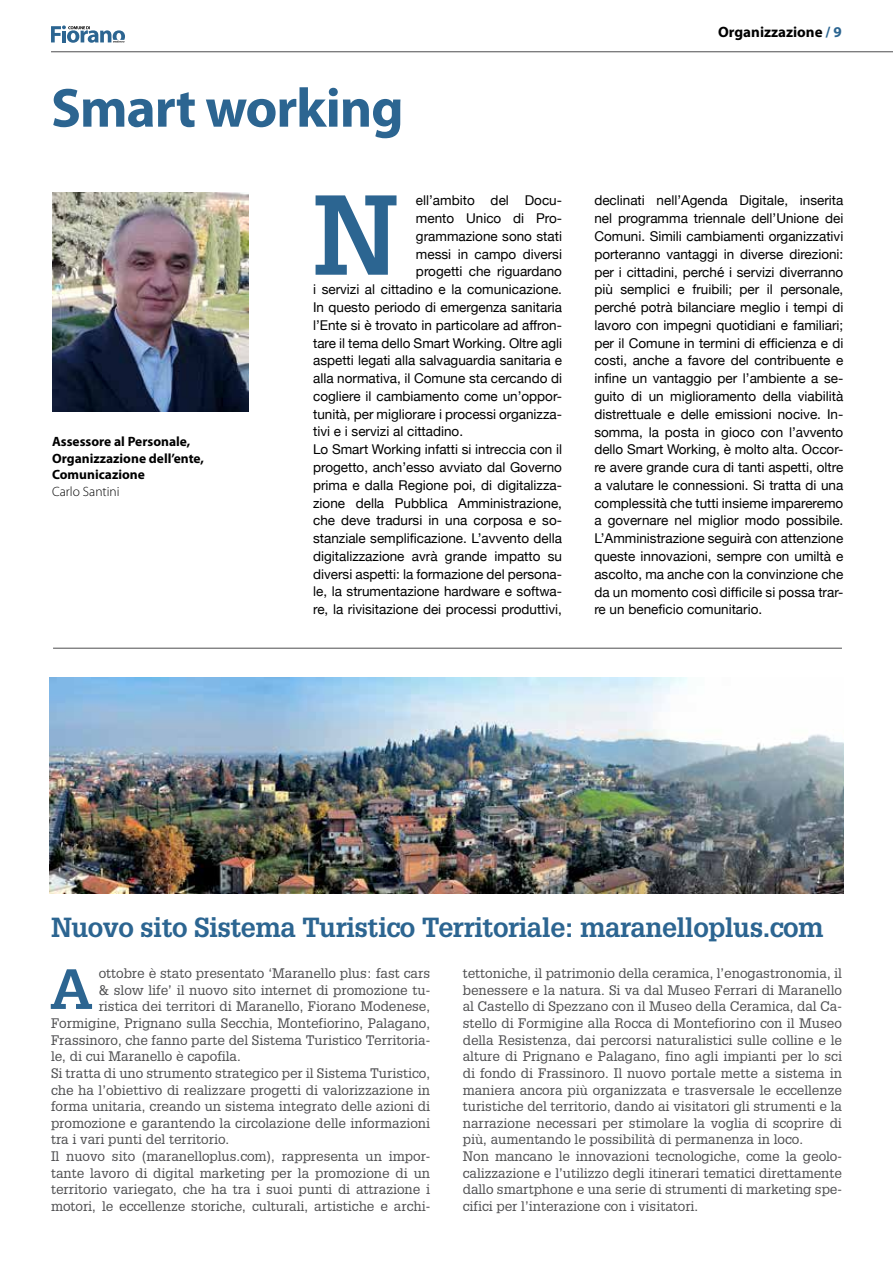
<style>
.page{position:relative;width:893px;height:1263px;background:#fff}
.page>*{position:absolute;margin:0;border:0;box-sizing:border-box;transform-origin:0 0}
.t1{font:700 110.7px "Glypha";color:#2c6591}
.t2{font:700 55.5px "Myriad Pro";letter-spacing:-.02em;color:#2c6591}
.t3{font:700 55.35px "Glypha";color:#2c6591}
.t4{font:700 27px "Glypha";letter-spacing:-.02em;color:#2c6591}
.t5{font:700 15px "Myriad Pro";color:#000}
.t6{font:13.5px/17.9px "Helvetica Neue";color:#000;text-align:justify}
.t7{font:13.5px/16.6px "Glypha";color:#4d4d4f}
.t8{font:700 13.5px/16.5px "Myriad Pro";color:#000}
.t9{font:300 13.5px "Myriad Pro";color:#000}
.s1{color:#2c6591}
</style>
<div class="page">
<hr style="left:51px;top:52px;width:842px;height:1px;background:#4d4d4f">
<svg style="left:51px;top:26px;width:74px;height:17px"></svg>
<hr style="left:53px;top:648px;width:789px;height:1px;background:#4d4d4f">
<img style="left:50px;top:678px;width:793px;height:215px">
<img style="left:52px;top:192px;width:196px;height:220px">
<h2 class="t2" style="left:51px;top:72px;width:354px">Smart working</h2>
<p class="t8" style="left:52px;top:433px;width:153px">Assessore al Personale,<br>Organizzazione dell’ente,<br>Comunicazione</p>
<p class="t9" style="left:52px;top:484px;width:69px">Carlo Santini</p>
<h1 class="t1" style="left:313px;top:167px;width:88px">N</h1>
<p class="t6" style="left:416px;top:191px;width:148px">ell’ambito del Docu-</p>
<p class="t6" style="left:416px;top:209px;width:148px">mento Unico di Pro-</p>
<p class="t6" style="left:416px;top:227px;width:148px">grammazione sono stati</p>
<p class="t6" style="left:416px;top:245px;width:148px">messi in campo diversi</p>
<p class="t6" style="left:416px;top:262px;width:148px">progetti che riguardano</p>
<p class="t6" style="left:313px;top:280px;width:250px">i servizi al cittadino e la comunicazione.</p>
<p class="t6" style="left:313px;top:298px;width:250px">In questo periodo di emergenza sanitaria</p>
<p class="t6" style="left:313px;top:316px;width:250px">l’Ente si è trovato in particolare ad affron-</p>
<p class="t6" style="left:313px;top:334px;width:250px">tare il tema dello Smart Working. Oltre agli</p>
<p class="t6" style="left:313px;top:351px;width:250px">aspetti legati alla salvaguardia sanitaria e</p>
<p class="t6" style="left:313px;top:369px;width:250px">alla normativa, il Comune sta cercando di</p>
<p class="t6" style="left:313px;top:387px;width:250px">cogliere il cambiamento come un’oppor-</p>
<p class="t6" style="left:313px;top:405px;width:250px">tunità, per migliorare i processi organizza-</p>
<p class="t6" style="left:313px;top:422px;width:151px">tivi e i servizi al cittadino.</p>
<p class="t6" style="left:313px;top:440px;width:250px">Lo Smart Working infatti si intreccia con il</p>
<p class="t6" style="left:313px;top:458px;width:250px">progetto, anch’esso avviato dal Governo</p>
<p class="t6" style="left:313px;top:476px;width:250px">prima e dalla Regione poi, di digitalizza-</p>
<p class="t6" style="left:313px;top:494px;width:250px">zione della Pubblica Amministrazione,</p>
<p class="t6" style="left:313px;top:511px;width:250px">che deve tradursi in una corposa e so-</p>
<p class="t6" style="left:313px;top:529px;width:250px">stanziale semplificazione. L’avvento della</p>
<p class="t6" style="left:313px;top:547px;width:250px">digitalizzazione avrà grande impatto su</p>
<p class="t6" style="left:313px;top:565px;width:250px">diversi aspetti: la formazione del persona-</p>
<p class="t6" style="left:313px;top:582px;width:250px">le, la strumentazione hardware e softwa-</p>
<p class="t6" style="left:313px;top:600px;width:250px">re, la rivisitazione dei processi produttivi,</p>
<p class="t5" style="left:718px;top:22px;width:125px">Organizzazione <span class="s1">/ 9</span></p>
<p class="t6" style="left:594px;top:191px;width:250px">declinati nell’Agenda Digitale, inserita nel programma triennale dell’Unione dei Comuni. Simili cambiamenti organizzativi porteranno vantaggi in diverse direzioni: per i cittadini, perché i servizi diverranno più semplici e fruibili; per il personale, perché potrà bilanciare meglio i tempi di lavoro con impegni quotidiani e familiari; per il Comune in termini di efficienza e di costi, anche a favore del contribuente e infine un vantaggio per l’ambiente a se&shy;guito di un miglioramento della viabilità distrettuale e delle emissioni nocive. In&shy;somma, la posta in gioco con l’avvento dello Smart Working, è molto alta. Occor&shy;re avere grande cura di tanti aspetti, oltre a valutare le connessioni. Si tratta di una complessità che tutti insieme impareremo a governare nel miglior modo possibile.<br>L’Amministrazione seguirà con attenzione queste innovazioni, sempre con umiltà e ascolto, ma anche con la convinzione che da un momento così difficile si possa trar&shy;re un beneficio comunitario.</p>
<h3 class="t4" style="left:51px;top:910px;width:774px">Nuovo sito Sistema Turistico Territoriale: maranelloplus.com</h3>
<p class="t7" style="left:99px;top:965px;width:333px">ottobre è stato presentato ‘Maranello plus: fast cars</p>
<p class="t7" style="left:99px;top:981px;width:333px">&amp; slow life’ il nuovo sito internet di promozione tu-</p>
<p class="t7" style="left:99px;top:998px;width:333px">ristica dei territori di Maranello, Fiorano Modenese,</p>
<p class="t7" style="left:51px;top:1014px;width:381px">Formigine, Prignano sulla Secchia, Montefiorino, Palagano,</p>
<p class="t7" style="left:51px;top:1031px;width:381px">Frassinoro, che fanno parte del Sistema Turistico Territoria-</p>
<p class="t7" style="left:51px;top:1048px;width:191px">le, di cui Maranello è capofila.</p>
<p class="t7" style="left:51px;top:1064px;width:381px">Si tratta di uno strumento strategico per il Sistema Turistico,</p>
<p class="t7" style="left:51px;top:1081px;width:381px">che ha l’obiettivo di realizzare progetti di valorizzazione in</p>
<p class="t7" style="left:51px;top:1098px;width:381px">forma unitaria, creando un sistema integrato delle azioni di</p>
<p class="t7" style="left:51px;top:1114px;width:381px">promozione e garantendo la circolazione delle informazioni</p>
<p class="t7" style="left:51px;top:1131px;width:180px">tra i vari punti del territorio.</p>
<p class="t7" style="left:51px;top:1147px;width:381px">Il nuovo sito (maranelloplus.com), rappresenta un impor-</p>
<p class="t7" style="left:51px;top:1164px;width:381px">tante lavoro di digital marketing per la promozione di un</p>
<p class="t7" style="left:51px;top:1181px;width:381px">territorio variegato, che ha tra i suoi punti di attrazione i</p>
<p class="t7" style="left:51px;top:1197px;width:381px">motori, le eccellenze storiche, culturali, artistiche e archi-</p>
<h3 class="t3" style="left:50px;top:955px;width:45px">A</h3>
<p class="t7" style="left:463px;top:965px;width:381px">tettoniche, il patrimonio della ceramica, l’enogastronomia, il benessere e la natura. Si va dal Museo Ferrari di Maranello al Castello di Spezzano con il Museo della Ceramica, dal Ca&shy;stello di Formigine alla Rocca di Montefiorino con il Museo della Resistenza, dai percorsi naturalistici sulle colline e le alture di Prignano e Palagano, fino agli impianti per lo sci di fondo di Frassinoro. Il nuovo portale mette a sistema in maniera ancora più organizzata e trasversale le eccellenze turistiche del territorio, dando ai visitatori gli strumenti e la narrazione necessari per stimolare la voglia di scoprire di più, aumentando le possibilità di permanenza in loco.<br>Non mancano le innovazioni tecnologiche, come la geolo&shy;calizzazione e l’utilizzo degli itinerari tematici direttamente dallo smartphone e una serie di strumenti di marketing spe&shy;cifici per l’interazione con i visitatori.</p>
</div>
